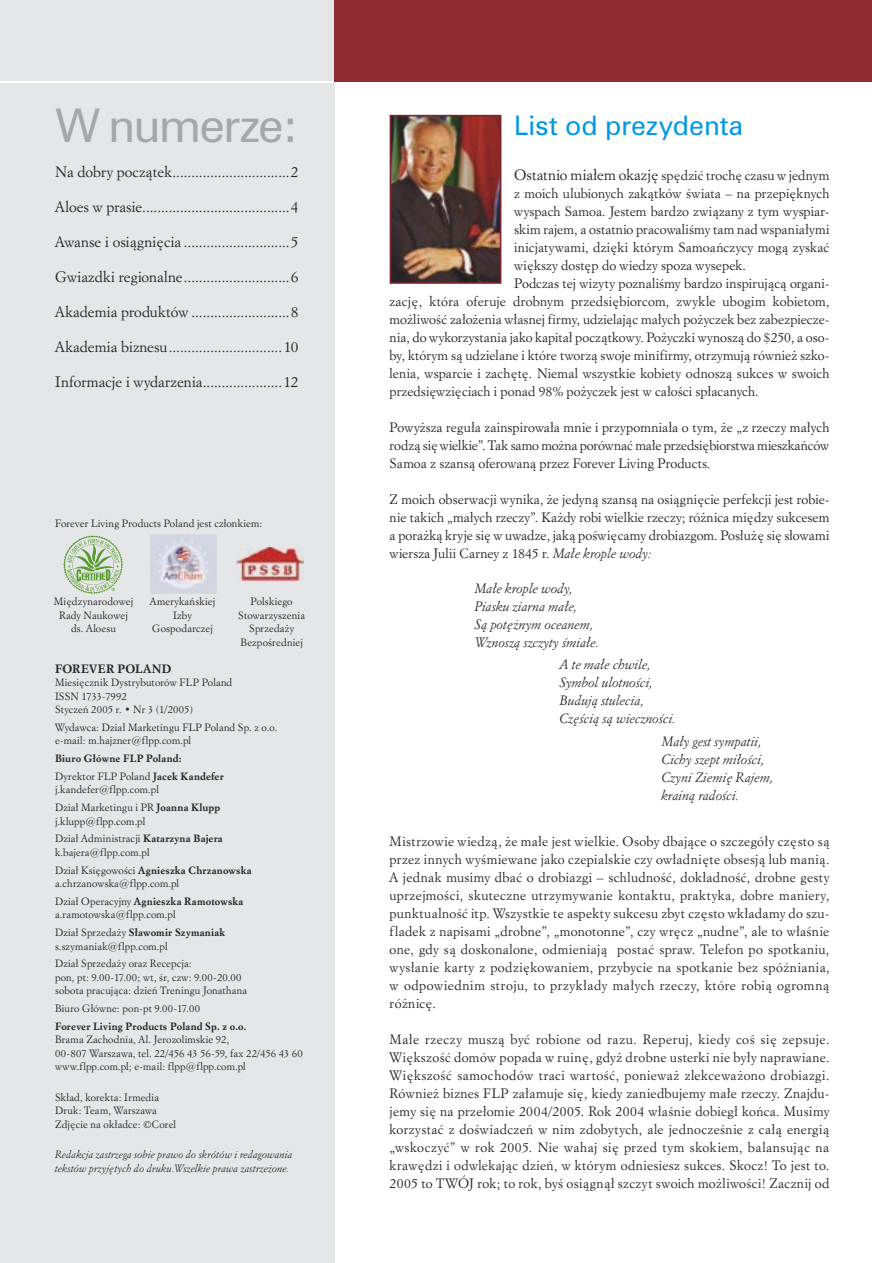
<style>
.page{position:relative;width:872px;height:1263px;background:#fff}
.page>*{position:absolute;margin:0;border:0;box-sizing:border-box;transform-origin:0 0}
.t1{font:46.5px "Zurich PL";letter-spacing:-.04em;color:#a5a7ab}
.t2{font:27px "Zurich PL";color:#0098e4}
.t3{font:15px "Italian Garamond PL";letter-spacing:.005em;color:#252628}
.t4{font:13.5px/18px "Italian Garamond PL";letter-spacing:.01em;color:#252628;text-align:justify}
.t5{font:italic 13.5px/18px "Italian Garamond PL";letter-spacing:.01em;color:#252628}
.t6{font:700 12px "Italian Garamond PL";letter-spacing:.015em;color:#252628}
.t7{font:10.5px/13.5px "Italian Garamond PL";letter-spacing:.015em;color:#252628}
.t8{font:italic 10.5px/13.5px "Italian Garamond PL";letter-spacing:.015em;color:#252628}
.t9{font:700 10.5px/17.7px "Italian Garamond PL";letter-spacing:.015em;color:#252628}
.s1{font-weight:400}
.s2{font-weight:700}
.s3{font-size:15px}
.s4{font-style:italic}
</style>
<div class="page">
<div style="left:0;top:0;width:335px;height:1263px;background:#e5e6e7"></div>
<img style="left:150px;top:535px;width:66px;height:58px">
<img style="left:64px;top:535px;width:59px;height:59px">
<img style="left:237px;top:547px;width:66px;height:33px">
<img style="left:391px;top:116px;width:109px;height:166px">
<hr style="left:389px;top:116px;width:2px;height:167px;background:#7b272c">
<hr style="left:390px;top:282px;width:110px;height:2px;background:#7b272c">
<hr style="left:500px;top:116px;width:1px;height:167px;background:#7b272c">
<hr style="left:390px;top:115px;width:110px;height:1px;background:#7b272c">
<hr style="left:0;top:81px;width:872px;height:1px;background:#fff">
<div style="left:335px;top:0;width:537px;height:82px;background:#8f2b31"></div>
<h1 class="t1" style="left:55px;top:97px;width:245px">W numerze:</h1>
<p class="t3" style="left:55px;top:162px;width:245px">Na dobry poczàtek...............................2</p>
<p class="t3" style="left:55px;top:197px;width:245px">Aloes w prasie.......................................4</p>
<p class="t3" style="left:55px;top:232px;width:245px">Awanse i osiàgni´cia ............................5</p>
<p class="t3" style="left:55px;top:267px;width:245px">Gwiazdki regionalne............................6</p>
<p class="t3" style="left:55px;top:302px;width:245px">Akademia produktów ..........................8</p>
<p class="t3" style="left:55px;top:337px;width:244px">Akademia biznesu..............................10</p>
<p class="t3" style="left:55px;top:372px;width:245px">Informacje i wydarzenia.....................12</p>
<p class="t7" style="left:55px;top:516px;width:209px">Forever Living Products Poland jest cz∏onkiem:</p>
<p class="t7" style="left:54px;top:595px;width:81px;text-align:center">Mi´dzynarodowej<br>Rady Naukowej ds. Aloesu</p>
<p class="t7" style="left:150px;top:595px;width:67px;text-align:center">Amerykaƒskiej<br>Izby<br>Gospodarczej</p>
<p class="t7" style="left:238px;top:595px;width:68px;text-align:center">Polskiego<br>Stowarzyszenia<br>Sprzeda˝y<br>BezpoÊredniej</p>
<p class="t6" style="left:55px;top:661px;width:118px">FOREVER POLAND</p>
<p class="t7" style="left:55px;top:675px;width:179px">Miesi´cznik Dystrybutorów FLP Poland<br>ISSN 1733-7992<br>Styczeƒ 2005 r. • Nr 3 (1/2005)</p>
<p class="t7" style="left:55px;top:720px;width:224px">Wydawca: Dzia∏ Marketingu FLP Poland Sp. z o.o. e-mail: m.hajzner@flpp.com.pl</p>
<p class="t9" style="left:55px;top:749px;width:170px">Biuro G∏ówne FLP Poland:<br><span class="s1">Dyrektor FLP Poland</span> Jacek Kandefer</p>
<p class="t7" style="left:55px;top:781px;width:167px;line-height:17.7px">j.kandefer@flpp.com.pl<br>Dzia∏ Marketingu i PR <span class="s2">Joanna Klupp</span></p>
<p class="t7" style="left:55px;top:812px;width:169px;line-height:17.7px">j.klupp@flpp.com.pl<br>Dzia∏ Administracji <span class="s2">Katarzyna Bajera</span></p>
<p class="t7" style="left:55px;top:843px;width:198px;line-height:17.7px">k.bajera@flpp.com.pl<br>Dzia∏ Ksi´gowoÊci <span class="s2">Agnieszka Chrzanowska</span></p>
<p class="t7" style="left:55px;top:874px;width:190px;line-height:17.7px">a.chrzanowska@flpp.com.pl<br>Dzia∏ Operacyjny <span class="s2">Agnieszka Ramotowska</span></p>
<p class="t7" style="left:55px;top:906px;width:172px;line-height:17.7px">a.ramotowska@flpp.com.pl<br>Dzia∏ Sprzeda˝y <span class="s2">S∏awomir Szymaniak</span></p>
<p class="t7" style="left:55px;top:937px;width:138px;line-height:17.7px">s.szymaniak@flpp.com.pl<br>Dzia∏ Sprzeda˝y oraz Recepcja:</p>
<p class="t7" style="left:55px;top:970px;width:194px">pon, pt: 9.00-17.00; wt, Êr, czw: 9.00-20.00 sobota pracujàca: dzieƒ Treningu Jonathana</p>
<p class="t7" style="left:55px;top:1002px;width:147px">Biuro G∏ówne: pon-pt 9.00-17.00</p>
<p class="t9" style="left:55px;top:1017px;width:193px">Forever Living Products Poland Sp. z o.o.</p>
<p class="t7" style="left:55px;top:1033px;width:249px">Brama Zachodnia, Al. Jerozolimskie 92,<br>00-807 Warszawa, tel. 22 /456 43 56-59, fax 22/456 43 60 www.flpp.com.pl; e-mail: flpp@flpp.com.pl</p>
<p class="t7" style="left:55px;top:1090px;width:123px">Sk∏ad, korekta: Irmedia<br>Druk: Team, Warszawa<br>Zdj´cie na ok∏adce: ©Corel</p>
<p class="t8" style="left:55px;top:1148px;width:239px">Redakcja zastrzega sobie prawo do skrótów i redagowania tekstów przyj´tych do druku.Wszelkie prawa zastrze˝one.</p>
<h2 class="t2" style="left:514px;top:109px;width:231px">List od prezydenta</h2>
<p class="t4" style="left:514px;top:166px;width:317px"><span class="s3">Ostatnio mia∏em okazj´</span> sp´dziç troch´ czasu w jednym</p>
<p class="t4" style="left:514px;top:184px;width:317px">z moich ulubionych zakàtków Êwiata – na przepi´knych</p>
<p class="t4" style="left:514px;top:202px;width:317px">wyspach Samoa. Jestem bardzo zwiàzany z tym wyspiar-</p>
<p class="t4" style="left:514px;top:220px;width:317px">skim rajem, a ostatnio pracowaliÊmy tam nad wspania∏ymi</p>
<p class="t4" style="left:514px;top:238px;width:317px">inicjatywami, dzi´ki którym Samoaƒczycy mogà zyskaç</p>
<p class="t4" style="left:514px;top:256px;width:233px">wi´kszy dost´p do wiedzy spoza wysepek.</p>
<p class="t4" style="left:514px;top:274px;width:317px">Podczas tej wizyty poznaliÊmy bardzo inspirujàcà organi-</p>
<p class="t4" style="left:389px;top:292px;width:441px">zacj´, która oferuje drobnym przedsi´biorcom, zwykle ubogim kobietom,</p>
<p class="t4" style="left:389px;top:310px;width:441px">mo˝liwoÊç za∏o˝enia w∏asnej firmy, udzielajàc ma∏ych po˝yczek bez zabezpiecze-</p>
<p class="t4" style="left:389px;top:328px;width:441px">nia, do wykorzystania jako kapita∏ poczàtkowy. Po˝yczki wynoszà do $250, a oso-</p>
<p class="t4" style="left:389px;top:346px;width:441px">by, którym sà udzielane i które tworzà swoje minifirmy, otrzymujà równie˝ szko-</p>
<p class="t4" style="left:389px;top:364px;width:441px">lenia, wsparcie i zach´t´. Niemal wszystkie kobiety odnoszà sukces w swoich</p>
<p class="t4" style="left:389px;top:382px;width:370px">przedsi´wzi´ciach i ponad 98% po˝yczek jest w ca∏oÊci sp∏acanych.</p>
<p class="t4" style="left:389px;top:418px;width:441px">Powy˝sza regu∏a zainspirowa∏a mnie i przypomnia∏a o tym, ˝e „z rzeczy ma∏ych rodzà si´ wielkie”. Tak samo mo˝na porównaç ma∏e przedsi´biorstwa mieszkaƒców Samoa z szansà oferowanà przez Forever Living Products.</p>
<p class="t4" style="left:389px;top:490px;width:441px">Z moich obserwacji wynika, ˝e jedynà szansà na osiàgni´cie perfekcji jest robie&shy;nie takich „ma∏ych rzeczy”. Ka˝dy robi wielkie rzeczy; ró˝nica mi´dzy sukcesem a pora˝kà kryje si´ w uwadze, jakà poÊwi´camy drobiazgom. Pos∏u˝´ si´ s∏owami wiersza Julii Carney z 1845 r. <span class="s4">Ma∏e krople wody:</span></p>
<p class="t5" style="left:475px;top:579px;width:126px">Ma∏e krople wody,<br>Piasku ziarna ma∏e,<br>Sà pot´˝nym oceanem,<br>Wznoszà szczyty Êmia∏e.</p>
<p class="t5" style="left:560px;top:655px;width:118px">A te ma∏e chwile,<br>Symbol ulotnoÊci,<br>Budujà stulecia,<br>Cz´Êcià sà wiecznoÊci.</p>
<p class="t5" style="left:662px;top:732px;width:113px">Ma∏y gest sympatii,<br>Cichy szept mi∏oÊci,<br>Czyni Ziemi´ Rajem, krainà radoÊci.</p>
<p class="t4" style="left:389px;top:832px;width:441px">Mistrzowie wiedzà, ˝e ma∏e jest wielkie. Osoby dbajàce o szczegó∏y cz´sto sà przez innych wyÊmiewane jako czepialskie czy ow∏adni´te obsesjà lub manià.<br>A jednak musimy dbaç o drobiazgi – schludnoÊç, dok∏adnoÊç, drobne gesty uprzejmoÊci, skuteczne utrzymywanie kontaktu, praktyka, dobre maniery, punktualnoÊç itp. Wszystkie te aspekty sukcesu zbyt cz´sto wk∏adamy do szu&shy;fladek z napisami „drobne”, „monotonne”, czy wr´cz „nudne”, ale to w∏aÊnie one, gdy sà doskonalone, odmieniajà postaç spraw. Telefon po spotkaniu, wys∏anie karty z podzi´kowaniem, przybycie na spotkanie bez spóêniania, w odpowiednim stroju, to przyk∏ady ma∏ych rzeczy, które robià ogromnà ró˝nic´.</p>
<p class="t4" style="left:389px;top:1030px;width:441px">Ma∏e rzeczy muszà byç robione od razu. Reperuj, kiedy coÊ si´ zepsuje.<br>Wi´kszoÊç domów popada w ruin´, gdy˝ drobne usterki nie by∏y naprawiane.<br>Wi´kszoÊç samochodów traci wartoÊç, poniewa˝ zlekcewa˝ono drobiazgi.<br>Równie˝ biznes FLP za∏amuje si´, kiedy zaniedbujemy ma∏e rzeczy. Znajdu&shy;jemy si´ na prze∏omie 2004/2005. Rok 2004 w∏aÊnie dobieg∏ koƒca. Musimy korzystaç z doÊwiadczeƒ w nim zdobytych, ale jednoczeÊnie z ca∏à energià „wskoczyç” w rok 2005. Nie wahaj si´ przed tym skokiem, balansujàc na kraw´dzi i odwlekajàc dzieƒ, w którym odniesiesz sukces. Skocz! To jest to.<br>2005 to TWÓJ rok; to rok, byÊ osiàgnà∏ szczyt swoich mo˝liwoÊci! Zacznij od</p>
</div>
